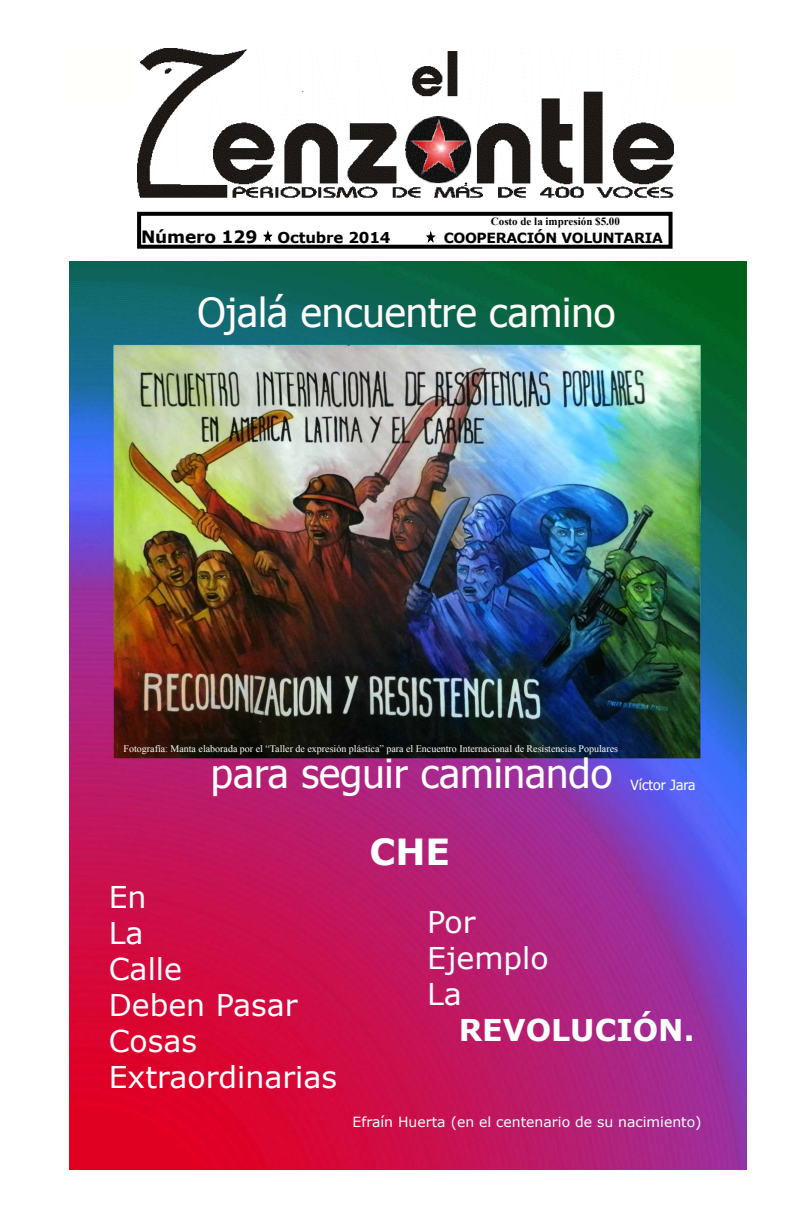
<style>
.page{position:relative;width:792px;height:1224px;background:#fff}
.page>*{position:absolute;margin:0;border:0;box-sizing:border-box;transform-origin:0 0}
.t1{font:40px "Tahoma";color:#fffafa}
.t2{font:40px "Tahoma";color:#fff}
.t3{font:700 36px "Verdana";color:#feffff}
.t4{font:30px/36px "Verdana";color:#feffff}
.t5{font:700 30px "Verdana";color:#feffff}
.t6{font:700 15px "Verdana";letter-spacing:-.01em;color:#000}
.t7{font:14px "Verdana";color:#fdfdff}
.t8{font:700 14px "Verdana";letter-spacing:-.025em;color:#000}
.t9{font:14px "Tahoma";color:#fff}
.t10{font:700 11px "Times New Roman";color:#000}
.t11{font:10px "Times New Roman";color:#fefffc}
.s1{font-size:17px}
</style>
<div class="page">
<img style="left:70px;top:261px;width:676px;height:908px">
<div style="left:62px;top:48px;width:676px;height:53px;background:#fffffb"></div>
<img style="left:138px;top:48px;width:535px;height:150px">
<svg style="left:263px;top:231px;width:10px;height:11px"></svg>
<div style="left:137px;top:212px;width:536px;height:37px;border:4px solid #000"></div>
<img style="left:400px;top:116px;width:76px;height:68px">
<svg style="left:462px;top:180px;width:8px;height:7px"></svg>
<svg style="left:426px;top:231px;width:10px;height:12px"></svg>
<p class="t10" style="left:491px;top:214px;width:131px">Costo de la impresión $5.00</p>
<h3 class="t6" style="left:141px;top:227px;width:251px"><span class="s1">Número 129</span> Octubre 2014</h3>
<h3 class="t8" style="left:444px;top:228px;width:221px">COOPERACIÓN VOLUNTARIA</h3>
<h1 class="t1" style="left:197px;top:286px;width:420px">Ojalá encuentre camino</h1>
<p class="t11" style="left:124px;top:742px;width:496px">Fotografía: Manta elaborada por el “Taller de expresión plástica” para el Encuentro Internacional de Resistencias Populares</p>
<h1 class="t2" style="left:211px;top:746px;width:403px">para seguir caminando</h1>
<h3 class="t9" style="left:631px;top:776px;width:67px">Víctor Jara</h3>
<h2 class="t3" style="left:369px;top:827px;width:82px">CHE</h2>
<h3 class="t4" style="left:109px;top:879px;width:230px">En<br>La<br>Calle<br>Deben Pasar<br>Cosas<br>Extraordinarias</h3>
<h3 class="t4" style="left:427px;top:904px;width:123px">Por<br>Ejemplo<br>La</h3>
<h3 class="t5" style="left:459px;top:1009px;width:237px">REVOLUCIÓN.</h3>
<h3 class="t7" style="left:353px;top:1112px;width:351px">Efraín Huerta (en el centenario de su nacimiento)</h3>
</div>
